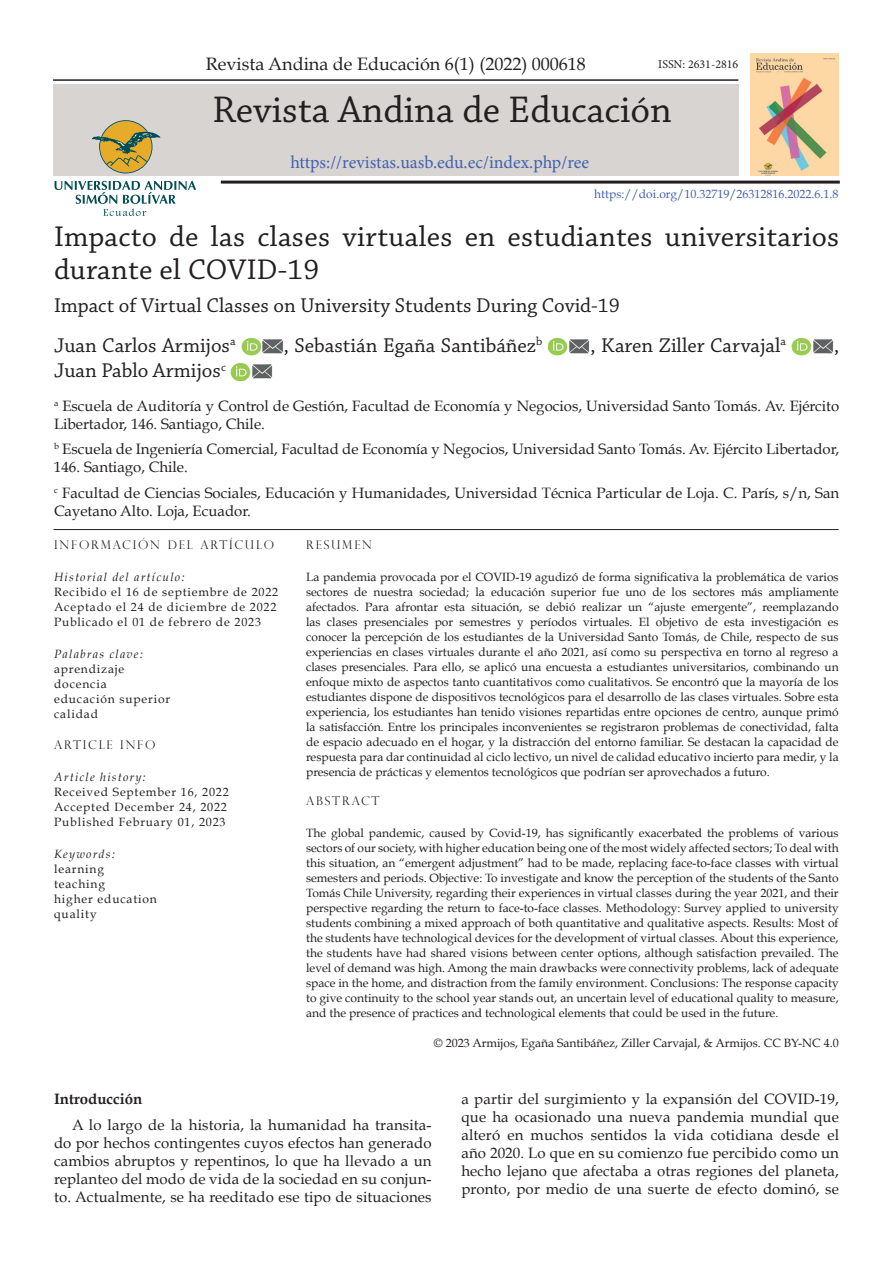
<style>
.page{position:relative;width:893px;height:1263px;background:#fff}
.page>*{position:absolute;margin:0;border:0;box-sizing:border-box;transform-origin:0 0}
.t1{font:39px "Chaparral Pro";color:#231f20}
.t2{font:30px/33px "Chaparral Pro";letter-spacing:.01em;color:#231f20}
.t3{font:21px/40.2px "Chaparral Pro";color:#231f20}
.t4{font:18px "Minion Pro";letter-spacing:-.005em;color:#4261ad}
.t5{font:18px "Book Antiqua";color:#231f20}
.t6{font:15px/18px "Book Antiqua";color:#231f20}
.t7{font:700 15px "Book Antiqua";color:#231f20}
.t8{font:12px/15px "Book Antiqua";letter-spacing:.07em;color:#231f20}
.t9{font:12px "Book Antiqua";color:#231f20}
.t10{font:italic 12px "Book Antiqua";letter-spacing:.1em;color:#231f20}
.t11{font:300 12px "Perpetua Titling";letter-spacing:.15em;color:#231f20}
.t12{font:12px "Book Antiqua";color:#4261ad}
.t13{font:12px "Minion Pro";color:#231f20}
</style>
<div class="page">
<div style="left:53px;top:85px;width:685px;height:91px;background:#d7d4d2"></div>
<hr style="left:221px;top:181px;width:619px;height:3px;background:#231f20">
<hr style="left:53px;top:79px;width:685px;height:2px;background:#231f20">
<img style="left:751px;top:53px;width:87px;height:123px">
<svg style="left:55px;top:181px;width:141px;height:35px"></svg>
<svg style="left:92px;top:120px;width:69px;height:53px"></svg>
<img style="left:241px;top:338px;width:42px;height:17px">
<img style="left:548px;top:338px;width:42px;height:17px">
<img style="left:792px;top:338px;width:41px;height:17px">
<img style="left:231px;top:363px;width:19px;height:18px">
<img style="left:252px;top:364px;width:20px;height:15px">
<hr style="left:54px;top:529px;width:784px;height:1px;background:#231f20">
<h3 class="t5" style="left:206px;top:53px;width:382px">Revista Andina de Educación 6(1) (2022) 000618</h3>
<p class="t13" style="left:658px;top:56px;width:82px">ISSN: 2631-2816</p>
<h1 class="t1" style="left:212px;top:88px;width:461px">Revista Andina de Educación</h1>
<h3 class="t4" style="left:290px;top:150px;width:300px">https://revistas.uasb.edu.ec/index.php/ree</h3>
<p class="t12" style="left:594px;top:187px;width:246px">https://doi.org/10.32719/26312816.2022.6.1.8</p>
<h2 class="t2" style="left:54px;top:222px;width:787px">Impacto de las clases virtuales en estudiantes universitarios durante el COVID-19</h2>
<h3 class="t3" style="left:54px;top:286px;width:567px">Impact of Virtual Classes on University Students During Covid-19<br>Juan Carlos Armijos<sup>a</sup></h3>
<h3 class="t3" style="left:284px;top:326px;width:260px">, Sebastián Egaña Santibáñez<sup>b</sup></h3>
<h3 class="t3" style="left:590px;top:326px;width:197px">, Karen Ziller Carvajal<sup>a</sup></h3>
<h3 class="t3" style="left:834px;top:326px;width:7px">,</h3>
<h3 class="t3" style="left:54px;top:352px;width:173px">Juan Pablo Armijos<sup>c</sup></h3>
<p class="t6" style="left:54px;top:396px;width:787px"><sup>a</sup> Escuela de Auditoría y Control de Gestión, Facultad de Economía y Negocios, Universidad Santo Tomás. Av. Ejército<br>Libertador, 146. Santiago, Chile.</p>
<p class="t6" style="left:54px;top:440px;width:787px"><sup>b</sup> Escuela de Ingeniería Comercial, Facultad de Economía y Negocios, Universidad Santo Tomás. Av. Ejército Libertador,<br>146. Santiago, Chile.</p>
<p class="t6" style="left:54px;top:483px;width:787px"><sup>c</sup> Facultad de Ciencias Sociales, Educación y Humanidades, Universidad Técnica Particular de Loja. C. París, s/n, San<br>Cayetano Alto. Loja, Ecuador.</p>
<p class="t11" style="left:54px;top:537px;width:221px">INFORMACIÓN DEL ARTÍCULO</p>
<p class="t10" style="left:54px;top:570px;width:132px">Historial del artículo:</p>
<p class="t8" style="left:54px;top:584px;width:226px">Recibido el 16 de septiembre de 2022<br>Aceptado el 24 de diciembre de 2022<br>Publicado el 01 de febrero de 2023</p>
<p class="t10" style="left:54px;top:647px;width:90px">Palabras clave:</p>
<p class="t8" style="left:54px;top:661px;width:118px">aprendizaje docencia educación superior calidad</p>
<p class="t11" style="left:54px;top:738px;width:103px">ARTICLE INFO</p>
<p class="t10" style="left:54px;top:770px;width:93px">Article history:</p>
<p class="t8" style="left:54px;top:785px;width:176px">Received September 16, 2022<br>Accepted December 24, 2022<br>Published February 01, 2023</p>
<p class="t10" style="left:54px;top:847px;width:62px">Keywords:</p>
<p class="t8" style="left:54px;top:862px;width:104px">learning teaching<br>higher education quality</p>
<p class="t11" style="left:306px;top:537px;width:67px">RESUMEN</p>
<p class="t8" style="left:306px;top:569px;width:534px;text-align:justify">La pandemia provocada por el COVID-19 agudizó de forma significativa la problemática de varios sectores de nuestra sociedad; la educación superior fue uno de los sectores más ampliamente afectados. Para afrontar esta situación, se debió realizar un “ajuste emergente”, reemplazando las clases presenciales por semestres y períodos virtuales. El objetivo de esta investigación es conocer la percepción de los estudiantes de la Universidad Santo Tomás, de Chile, respecto de sus experiencias en clases virtuales durante el año 2021, así como su perspectiva en torno al regreso a clases presenciales. Para ello, se aplicó una encuesta a estudiantes universitarios, combinando un enfoque mixto de aspectos tanto cuantitativos como cualitativos. Se encontró que la mayoría de los estudiantes dispone de dispositivos tecnológicos para el desarrollo de las clases virtuales. Sobre esta experiencia, los estudiantes han tenido visiones repartidas entre opciones de centro, aunque primó la satisfacción. Entre los principales inconvenientes se registraron problemas de conectividad, falta de espacio adecuado en el hogar, y la distracción del entorno familiar. Se destacan la capacidad de respuesta para dar continuidad al ciclo lectivo, un nivel de calidad educativo incierto para medir, y la presencia de prácticas y elementos tecnológicos que podrían ser aprovechados a futuro.</p>
<p class="t11" style="left:306px;top:794px;width:75px">ABSTRACT</p>
<p class="t8" style="left:306px;top:826px;width:534px;text-align:justify">The global pandemic, caused by Covid-19, has significantly exacerbated the problems of various sectors of our society, with higher education being one of the most widely affected sectors; To deal with this situation, an “emergent adjustment” had to be made, replacing face-to-face classes with virtual semesters and periods. Objective: To investigate and know the perception of the students of the Santo Tomás Chile University, regarding their experiences in virtual classes during the year 2021, and their perspective regarding the return to face-to-face classes. Methodology: Survey applied to university students combining a mixed approach of both quantitative and qualitative aspects. Results: Most of the students have technological devices for the development of virtual classes. About this experience, the students have had shared visions between center options, although satisfaction prevailed. The level of demand was high. Among the main drawbacks were connectivity problems, lack of adequate space in the home, and distraction from the family environment. Conclusions: The response capacity to give continuity to the school year stands out, an uncertain level of educational quality to measure, and the presence of practices and technological elements that could be used in the future.</p>
<p class="t9" style="left:434px;top:1036px;width:406px">© 2023 Armijos, Egaña Santibáñez, Ziller Carvajal, &amp; Armijos. CC BY-NC 4.0</p>
<p class="t7" style="left:54px;top:1090px;width:90px">Introducción</p>
<p class="t6" style="left:54px;top:1116px;width:379px;text-align:justify;text-indent:18px">A lo largo de la historia, la humanidad ha transita&shy;do por hechos contingentes cuyos efectos han generado cambios abruptos y repentinos, lo que ha llevado a un replanteo del modo de vida de la sociedad en su conjun&shy;to. Actualmente, se ha reeditado ese tipo de situaciones</p>
<p class="t6" style="left:461px;top:1090px;width:379px;text-align:justify">a partir del surgimiento y la expansión del COVID-19, que ha ocasionado una nueva pandemia mundial que alteró en muchos sentidos la vida cotidiana desde el año 2020. Lo que en su comienzo fue percibido como un hecho lejano que afectaba a otras regiones del planeta, pronto, por medio de una suerte de efecto dominó, se</p>
</div>
